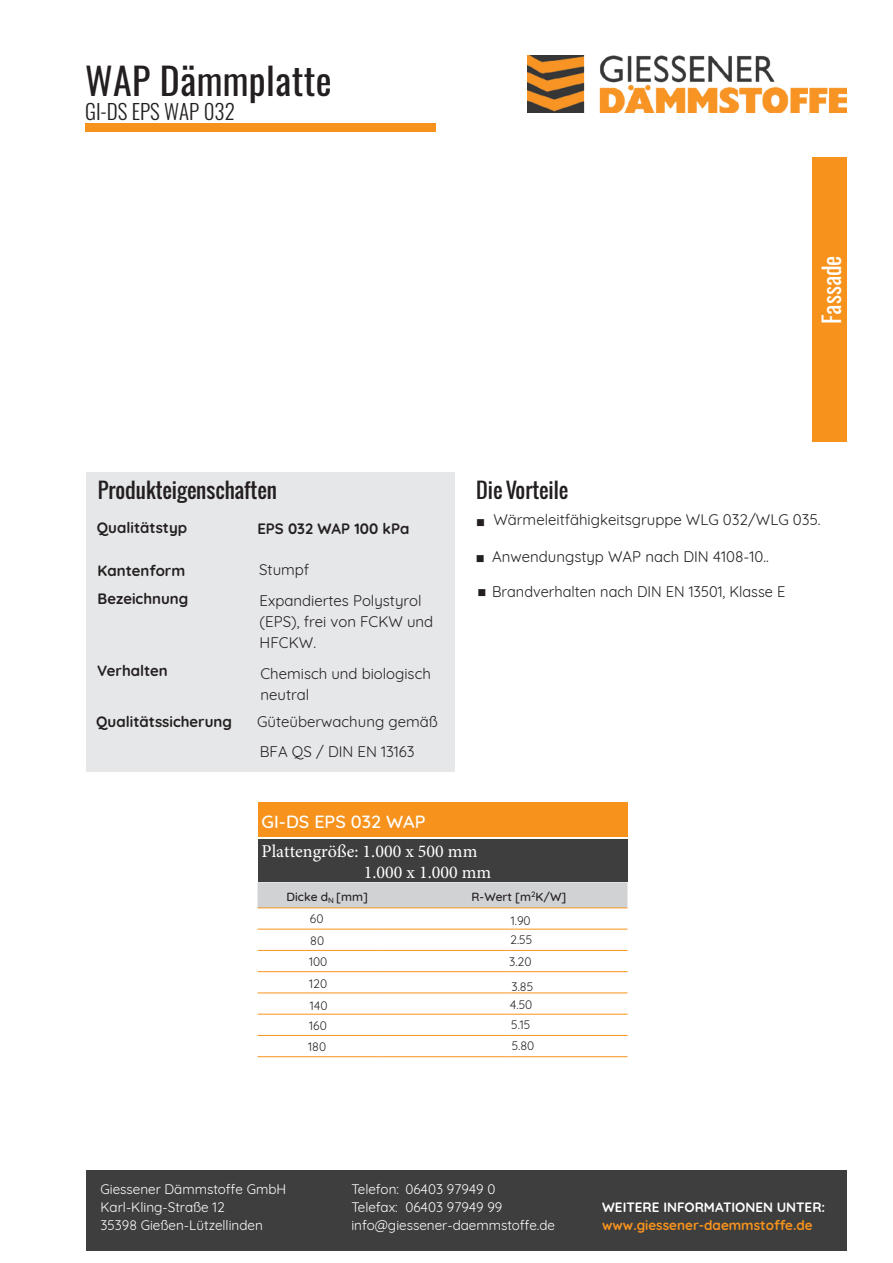
<style>
.page{position:relative;width:893px;height:1263px;background:#fff}
.page>*{position:absolute;margin:0;border:0;box-sizing:border-box;transform-origin:0 0}
.t1{font:37.5px "Oswald";letter-spacing:.01em;color:#231f20}
.t2{font:24px "Oswald";color:#fff}
.t3{font:21px "Oswald";color:#231f20}
.t4{font:300 21px "Oswald";color:#231f20}
.t5{font:18px/21.6px "Minion Pro";color:#fff}
.t6{font:500 18px "Quicksand";color:#fff}
.t7{font:15px/21px "Quicksand";color:#231f20}
.t8{font:700 15px "Quicksand";color:#231f20}
.t9{font:700 15px "Quicksand";color:#231f20}
.t10{font:13.5px/18px "Quicksand";color:#fff}
.t11{font:700 13.5px "Quicksand";color:#f7931d}
.t12{font:700 13.5px "Quicksand";color:#fff}
.t13{font:12px/21.8px "Quicksand";color:#231f20}
.t14{font:500 12px/22px "Quicksand";color:#231f20}
.s1{font-weight:400}
</style>
<div class="page">
<div style="left:85px;top:123px;width:351px;height:9px;background:#f7931d"></div>
<img style="left:527px;top:55px;width:319px;height:57px">
<div style="left:86px;top:472px;width:369px;height:299px;background:#e6e7e9"></div>
<div style="left:258px;top:802px;width:369px;height:34px;background:#f7931d"></div>
<div style="left:258px;top:882px;width:369px;height:25px;background:#d1d2d4"></div>
<hr style="left:258px;top:907px;width:123px;height:1px;background:#f7931d">
<hr style="left:381px;top:907px;width:123px;height:1px;background:#f7931d">
<hr style="left:504px;top:907px;width:123px;height:1px;background:#f7931d">
<hr style="left:258px;top:929px;width:123px;height:1px;background:#f7931d">
<hr style="left:381px;top:929px;width:123px;height:1px;background:#f7931d">
<hr style="left:504px;top:929px;width:123px;height:1px;background:#f7931d">
<hr style="left:258px;top:950px;width:123px;height:1px;background:#f7931d">
<hr style="left:381px;top:950px;width:123px;height:1px;background:#f7931d">
<hr style="left:504px;top:950px;width:123px;height:1px;background:#f7931d">
<hr style="left:258px;top:971px;width:123px;height:1px;background:#f7931d">
<hr style="left:381px;top:971px;width:123px;height:1px;background:#f7931d">
<hr style="left:504px;top:971px;width:123px;height:1px;background:#f7931d">
<hr style="left:258px;top:992px;width:123px;height:1px;background:#f7931d">
<hr style="left:381px;top:992px;width:123px;height:1px;background:#f7931d">
<hr style="left:504px;top:992px;width:123px;height:1px;background:#f7931d">
<hr style="left:258px;top:1014px;width:123px;height:1px;background:#f7931d">
<hr style="left:381px;top:1014px;width:123px;height:1px;background:#f7931d">
<hr style="left:504px;top:1014px;width:123px;height:1px;background:#f7931d">
<hr style="left:258px;top:1035px;width:123px;height:1px;background:#f7931d">
<hr style="left:381px;top:1035px;width:123px;height:1px;background:#f7931d">
<hr style="left:504px;top:1035px;width:123px;height:1px;background:#f7931d">
<hr style="left:258px;top:1056px;width:123px;height:1px;background:#f7931d">
<hr style="left:381px;top:1056px;width:123px;height:1px;background:#f7931d">
<hr style="left:504px;top:1056px;width:123px;height:1px;background:#f7931d">
<div style="left:258px;top:839px;width:369px;height:43px;background:#3e3e3f"></div>
<div style="left:86px;top:1170px;width:760px;height:81px;background:#3e3e3f"></div>
<div style="left:812px;top:157px;width:34px;height:284px;background:#f7931d"></div>
<h1 class="t1" style="left:85px;top:48px;width:248px">WAP Dämmplatte</h1>
<h3 class="t4" style="left:85px;top:92px;width:151px">GI-DS EPS WAP 032</h3>
<h2 class="t2" style="left:810px;top:324px;width:70px;rotate:-90deg">Fassade</h2>
<h3 class="t3" style="left:98px;top:474px;width:181px">Produkteigenschaften</h3>
<p class="t8" style="left:97px;top:515px;width:92px">Qualitätstyp</p>
<p class="t9" style="left:257px;top:516px;width:154px">EPS 032 WAP 100 kPa</p>
<p class="t8" style="left:98px;top:558px;width:89px">Kantenform</p>
<p class="t7" style="left:259px;top:558px;width:52px">Stumpf</p>
<p class="t8" style="left:98px;top:586px;width:92px">Bezeichnung</p>
<p class="t7" style="left:260px;top:589px;width:175px">Expandiertes Polystyrol (EPS), frei von FCKW und<br>HFCKW.</p>
<p class="t8" style="left:97px;top:658px;width:72px">Verhalten</p>
<p class="t7" style="left:260px;top:662px;width:172px">Chemisch und biologisch neutral</p>
<p class="t8" style="left:96px;top:710px;width:137px">Qualitätssicherung</p>
<p class="t7" style="left:257px;top:710px;width:182px">Güteüberwachung gemäß</p>
<p class="t7" style="left:260px;top:739px;width:156px">BFA QS / DIN EN 13163</p>
<p class="t6" style="left:262px;top:807px;width:165px">GI-DS EPS 032 WAP</p>
<h3 class="t3" style="left:476px;top:474px;width:93px">Die Vorteile</h3>
<p class="t7" style="left:476px;top:508px;width:346px">■ Wärmeleitfähigkeitsgruppe WLG 032/WLG 035.</p>
<p class="t7" style="left:476px;top:545px;width:295px">■ Anwendungstyp WAP nach DIN 4108-10..</p>
<p class="t7" style="left:477px;top:580px;width:309px">■ Brandverhalten nach DIN EN 13501, Klasse E</p>
<p class="t5" style="left:364px;top:840px;width:129px;text-indent:-102px">Plattengröße: 1.000 x 500 mm<br>1.000 x 1.000 mm</p>
<p class="t14" style="left:310px;top:885px;width:59px;text-indent:-23px">Dicke d<sub>N</sub> [mm]<br><span class="s1">60</span></p>
<p class="t13" style="left:309px;top:928px;width:20px">80<br>100<br>120<br>140</p>
<p class="t13" style="left:308px;top:1015px;width:20px;line-height:20.1px">160<br>180</p>
<p class="t14" style="left:471px;top:884px;width:96px">R-Wert [m<sup>2</sup>K/W]</p>
<p class="t13" style="left:510px;top:910px;width:24px;line-height:19.5px">1.90<br>2.55</p>
<p class="t13" style="left:509px;top:948px;width:26px;line-height:24.8px">3.20<br>3.85</p>
<p class="t13" style="left:510px;top:993px;width:24px;line-height:19.6px">4.50<br>5.15</p>
<p class="t13" style="left:512px;top:1034px;width:24px">5.80</p>
<p class="t10" style="left:100px;top:1179px;width:187px">Giessener Dämmstoffe GmbH<br>Karl-Kling-Straße 12<br>35398 Gießen-Lützellinden</p>
<p class="t10" style="left:351px;top:1179px;width:205px">Telefon: 06403 97949 0<br>Telefax: 06403 97949 99 info@giessener-daemmstoffe.de</p>
<p class="t12" style="left:602px;top:1196px;width:225px">WEITERE INFORMATIONEN UNTER:</p>
<p class="t11" style="left:602px;top:1214px;width:212px">www.giessener-daemmstoffe.de</p>
</div>
